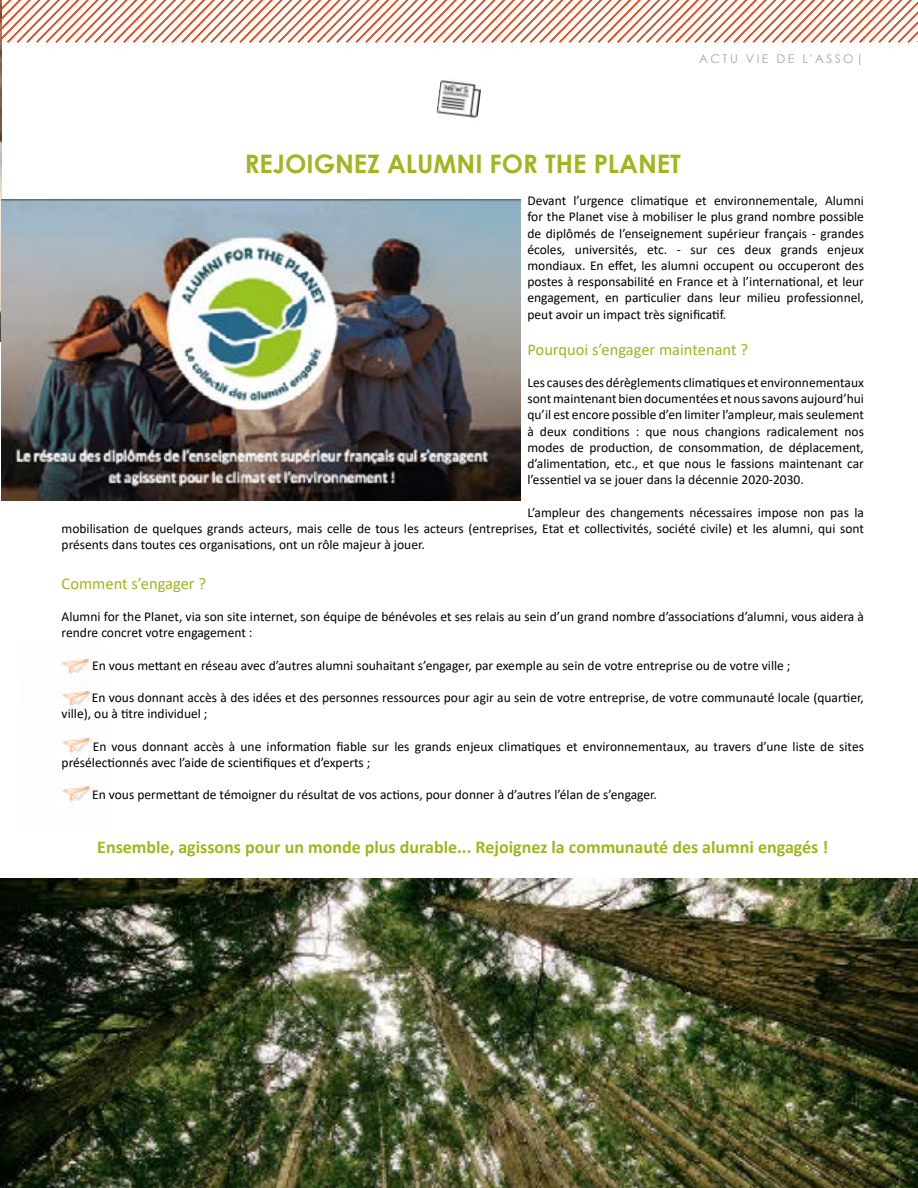
<style>
.page{position:relative;width:918px;height:1188px;background:#fff}
.page>*{position:absolute;margin:0;border:0;box-sizing:border-box;transform-origin:0 0}
.t1{font:700 25.5px "Century Gothic";color:#a2b41e}
.t2{font:700 18px "Calibri";color:#a2b41e}
.t3{font:16.5px "Calibri";color:#a2b41e}
.t4{font:13.5px/16.2px "Calibri";color:#000;text-align:justify}
.t5{font:12px "Century Gothic";letter-spacing:.2em;color:#a6a7a7}
</style>
<div class="page">
<img style="left:436px;top:79px;width:45px;height:40px">
<img style="left:0;top:44px;width:2px;height:297px">
<svg style="left:0;top:0;width:918px;height:44px"></svg>
<img style="left:2px;top:200px;width:519px;height:301px">
<img style="left:61px;top:659px;width:30px;height:16px">
<img style="left:62px;top:690px;width:30px;height:17px">
<img style="left:62px;top:738px;width:30px;height:16px">
<img style="left:62px;top:786px;width:29px;height:17px">
<img style="left:0;top:879px;width:918px;height:309px">
<p class="t5" style="left:699px;top:50px;width:166px">ACTU VIE DE L'ASSO|</p>
<h1 class="t1" style="left:245px;top:144px;width:438px">REJOIGNEZ ALUMNI FOR THE PLANET</h1>
<p class="t4" style="left:527px;top:192px;width:338px">Devant l’urgence climatique et environnementale, Alumni for the Planet vise à mobiliser le plus grand nombre possible de diplômés de l’enseignement supérieur français - grandes écoles, universités, etc. - sur ces deux grands enjeux mondiaux. En effet, les alumni occupent ou occuperont des postes à responsabilité en France et à l’international, et leur engagement, en particulier dans leur milieu professionnel, peut avoir un impact très significatif.</p>
<p class="t3" style="left:527px;top:338px;width:222px">Pourquoi s’engager maintenant ?</p>
<p class="t4" style="left:527px;top:374px;width:338px">Les causes des dérèglements climatiques et environnementaux sont maintenant bien documentées et nous savons aujourd’hui qu’il est encore possible d’en limiter l’ampleur, mais seulement à deux conditions : que nous changions radicalement nos modes de production, de consommation, de déplacement, d’alimentation, etc., et que nous le fassions maintenant car l’essentiel va se jouer dans la décennie 2020-2030.</p>
<p class="t4" style="left:62px;top:504px;width:804px;text-indent:466px">L’ampleur des changements nécessaires impose non pas la mobilisation de quelques grands acteurs, mais celle de tous les acteurs (entreprises, Etat et collectivités, société civile) et les alumni, qui sont présents dans toutes ces organisations, ont un rôle majeur à jouer.</p>
<p class="t3" style="left:62px;top:572px;width:146px">Comment s’engager ?</p>
<p class="t4" style="left:62px;top:608px;width:804px">Alumni for the Planet, via son site internet, son équipe de bénévoles et ses relais au sein d’un grand nombre d’associations d’alumni, vous aidera à rendre concret votre engagement :</p>
<p class="t4" style="left:92px;top:657px;width:700px">En vous mettant en réseau avec d’autres alumni souhaitant s’engager, par exemple au sein de votre entreprise ou de votre ville ;</p>
<p class="t4" style="left:62px;top:689px;width:804px;text-indent:30px">En vous donnant accès à des idées et des personnes ressources pour agir au sein de votre entreprise, de votre communauté locale (quartier, ville), ou à titre individuel ;</p>
<p class="t4" style="left:62px;top:738px;width:804px;text-indent:31px">En vous donnant accès à une information fiable sur les grands enjeux climatiques et environnementaux, au travers d’une liste de sites présélectionnés avec l’aide de scientifiques et d’experts ;</p>
<p class="t4" style="left:92px;top:786px;width:566px">En vous permettant de témoigner du résultat de vos actions, pour donner à d’autres l’élan de s’engager.</p>
<h2 class="t2" style="left:97px;top:834px;width:733px">Ensemble, agissons pour un monde plus durable... Rejoignez la communauté des alumni engagés !</h2>
</div>
